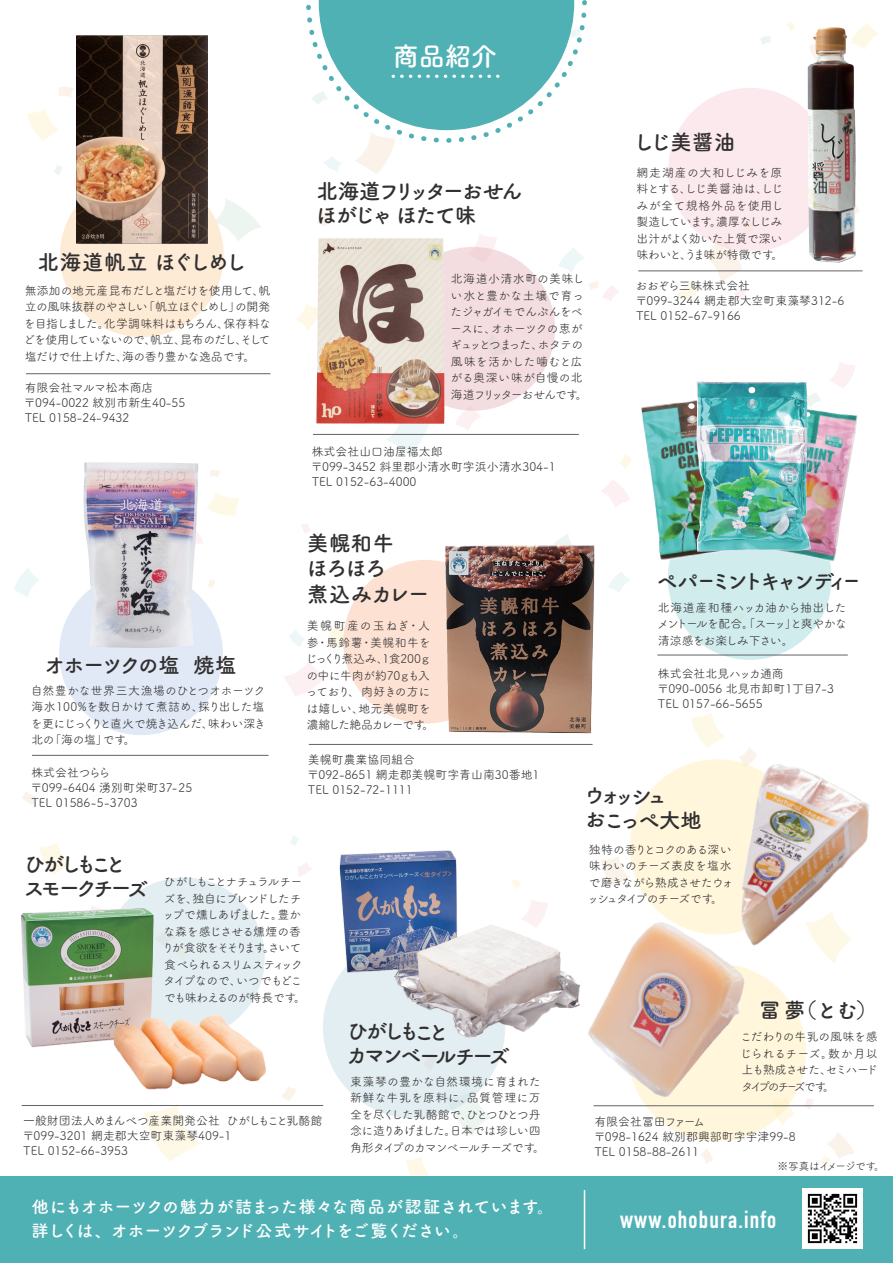
<style>
.page{position:relative;width:893px;height:1263px;background:#fff}
.page>*{position:absolute;margin:0;border:0;box-sizing:border-box;transform-origin:0 0}
.t1{font:700 26.1px "Tsuku A Rd Gothic";color:#fff}
.t2{font:700 24.3px "DIN Condensed";letter-spacing:.05em;color:#fff}
.t3{font:700 21.3px/24px "Tsuku A Rd Gothic";letter-spacing:-.215em;color:#312f30}
.t4{font:700 21.3px/24px "Tsuku A Rd Gothic";letter-spacing:-.105em;color:#312f30}
.t5{font:700 21.3px/24.2px "Tsuku A Rd Gothic";letter-spacing:-.19em;color:#312f30}
.t6{font:700 21.3px/25.5px "Tsuku A Rd Gothic";letter-spacing:-.035em;color:#312f30}
.t7{font:700 21.3px "Tsuku A Rd Gothic";letter-spacing:-.22em;color:#312f30}
.t8{font:700 21.3px "Tsuku A Rd Gothic";letter-spacing:-.135em;color:#312f30}
.t9{font:700 21.3px "Tsuku A Rd Gothic";letter-spacing:-.045em;color:#312f30}
.t10{font:700 21.3px "Tsuku A Rd Gothic";letter-spacing:-.095em;color:#312f30}
.t11{font:700 16.95px/24px "Tsuku A Rd Gothic";letter-spacing:-.04em;color:#fff}
.t12{font:11.85px/16.5px "Tsuku A Rd Gothic";letter-spacing:-.01em;color:#312f30}
.t13{font:11.85px/16.5px "Tsuku A Rd Gothic";letter-spacing:-.035em;color:#312f30}
.t14{font:11.85px/16.5px "Tsuku A Rd Gothic";letter-spacing:-.08em;color:#312f30}
.t15{font:11.85px/16.5px "Tsuku A Rd Gothic";letter-spacing:-.03em;color:#312f30}
.t16{font:11.85px/16.5px "Tsuku A Rd Gothic";letter-spacing:-.065em;color:#312f30}
.t17{font:10.65px "Tsuku A Rd Gothic";letter-spacing:-.055em;color:#312f30}
</style>
<div class="page">
<svg style="left:296px;top:304px;width:20px;height:26px"></svg>
<svg style="left:601px;top:480px;width:29px;height:27px"></svg>
<svg style="left:856px;top:206px;width:4px;height:8px"></svg>
<svg style="left:475px;top:234px;width:22px;height:16px"></svg>
<svg style="left:386px;top:424px;width:45px;height:30px"></svg>
<svg style="left:787px;top:21px;width:8px;height:10px"></svg>
<svg style="left:811px;top:393px;width:9px;height:7px"></svg>
<svg style="left:830px;top:362px;width:25px;height:26px"></svg>
<svg style="left:856px;top:23px;width:23px;height:27px"></svg>
<svg style="left:559px;top:248px;width:25px;height:25px"></svg>
<svg style="left:455px;top:411px;width:26px;height:19px"></svg>
<svg style="left:608px;top:572px;width:22px;height:20px"></svg>
<svg style="left:775px;top:1097px;width:20px;height:28px"></svg>
<svg style="left:406px;top:1156px;width:23px;height:20px"></svg>
<svg style="left:701px;top:1149px;width:12px;height:15px"></svg>
<svg style="left:281px;top:1087px;width:15px;height:14px"></svg>
<svg style="left:804px;top:1098px;width:10px;height:11px"></svg>
<svg style="left:302px;top:524px;width:9px;height:10px"></svg>
<svg style="left:14px;top:568px;width:25px;height:29px"></svg>
<svg style="left:216px;top:198px;width:45px;height:43px"></svg>
<svg style="left:199px;top:492px;width:40px;height:52px"></svg>
<svg style="left:58px;top:87px;width:15px;height:10px"></svg>
<svg style="left:210px;top:470px;width:10px;height:7px"></svg>
<svg style="left:588px;top:281px;width:31px;height:20px"></svg>
<svg style="left:619px;top:454px;width:13px;height:15px"></svg>
<svg style="left:327px;top:626px;width:17px;height:23px"></svg>
<svg style="left:208px;top:580px;width:7px;height:8px"></svg>
<svg style="left:22px;top:791px;width:14px;height:14px"></svg>
<svg style="left:289px;top:630px;width:16px;height:17px"></svg>
<svg style="left:760px;top:36px;width:11px;height:9px"></svg>
<svg style="left:27px;top:108px;width:32px;height:33px"></svg>
<svg style="left:691px;top:712px;width:35px;height:34px"></svg>
<svg style="left:54px;top:165px;width:8px;height:10px"></svg>
<svg style="left:39px;top:843px;width:32px;height:32px"></svg>
<svg style="left:290px;top:836px;width:8px;height:10px"></svg>
<svg style="left:446px;top:1090px;width:45px;height:47px"></svg>
<svg style="left:820px;top:1132px;width:34px;height:34px"></svg>
<svg style="left:297px;top:862px;width:15px;height:14px"></svg>
<svg style="left:601px;top:856px;width:30px;height:31px"></svg>
<svg style="left:144px;top:1104px;width:56px;height:58px"></svg>
<svg style="left:345px;top:184px;width:11px;height:10px"></svg>
<svg style="left:557px;top:534px;width:13px;height:8px"></svg>
<svg style="left:284px;top:662px;width:42px;height:34px"></svg>
<svg style="left:827px;top:956px;width:10px;height:7px"></svg>
<svg style="left:317px;top:212px;width:13px;height:14px"></svg>
<svg style="left:677px;top:244px;width:78px;height:57px"></svg>
<svg style="left:306px;top:0;width:281px;height:174px"></svg>
<div style="left:0;top:1176px;width:893px;height:87px;background:#50b1b5"></div>
<img style="left:802px;top:1189px;width:61px;height:60px">
<hr style="left:584px;top:1190px;width:1px;height:59px;background:#fff">
<div style="left:630px;top:759px;width:175px;height:175px;background:#fff6db;border-radius:50%"></div>
<div style="left:628px;top:963px;width:178px;height:178px;background:#fff6db;border-radius:50%"></div>
<img style="left:701px;top:746px;width:168px;height:210px">
<div style="left:60px;top:173px;width:164px;height:164px;background:#feebd6;border-radius:50%"></div>
<img style="left:76px;top:36px;width:131px;height:207px">
<hr style="left:26px;top:373px;width:244px;height:1px;background:#636366">
<div style="left:59px;top:571px;width:164px;height:164px;background:#e1e9f6;border-radius:50%"></div>
<hr style="left:32px;top:755px;width:236px;height:1px;background:#636366">
<img style="left:83px;top:462px;width:116px;height:186px">
<div style="left:668px;top:88px;width:164px;height:164px;background:#fce9ed;border-radius:50%"></div>
<hr style="left:638px;top:271px;width:225px;height:1px;background:#636366">
<img style="left:808px;top:27px;width:48px;height:236px">
<div style="left:103px;top:877px;width:162px;height:162px;background:#e3eef2;border-radius:50%"></div>
<div style="left:323px;top:936px;width:182px;height:182px;background:#e3eef2;border-radius:50%"></div>
<hr style="left:594px;top:1105px;width:280px;height:1px;background:#636366">
<hr style="left:309px;top:744px;width:284px;height:1px;background:#636366">
<div style="left:343px;top:560px;width:164px;height:164px;background:#fde2d4;border-radius:50%"></div>
<img style="left:436px;top:542px;width:159px;height:192px">
<div style="left:668px;top:496px;width:163px;height:164px;background:#d0eced;border-radius:50%"></div>
<hr style="left:657px;top:655px;width:191px;height:1px;background:#636366">
<img style="left:641px;top:400px;width:76px;height:161px">
<img style="left:788px;top:400px;width:70px;height:162px">
<img style="left:696px;top:382px;width:115px;height:170px">
<div style="left:391px;top:247px;width:164px;height:164px;background:#f4dde0;border-radius:50%"></div>
<hr style="left:313px;top:434px;width:266px;height:1px;background:#636366">
<img style="left:316px;top:238px;width:129px;height:186px">
<img style="left:588px;top:900px;width:186px;height:224px">
<hr style="left:22px;top:1105px;width:301px;height:1px;background:#636366">
<img style="left:332px;top:850px;width:249px;height:195px">
<img style="left:20px;top:906px;width:246px;height:184px">
<h1 class="t1" style="left:393px;top:36px;width:106px">商品紹介</h1>
<h3 class="t9" style="left:38px;top:246px;width:210px">北海道帆立 ほぐしめし</h3>
<p class="t12" style="left:23px;top:282px;width:249px;text-align:justify">無添加の地元産昆布だしと塩だけを使用して、帆立の風味抜群のやさしい「帆立ほぐしめし」の開発を目指しました。化学調味料はもちろん、保存料などを使用していないので、帆立、昆布のだし、そして塩だけで仕上げた、海の香り豊かな逸品です。</p>
<p class="t12" style="left:24px;top:379px;width:163px;line-height:15px">有限会社マルマ松本商店〒094-0022 紋別市新生40-55<br>TEL 0158-24-9432</p>
<h3 class="t4" style="left:316px;top:178px;width:208px">北海道フリッターおせんほがじゃ ほたて味</h3>
<p class="t13" style="left:450px;top:270px;width:139px">北海道小清水町の美味しい水と豊かな土壌で育ったジャガイモでんぷんをベースに、オホーツクの恵がギュッとつまった、ホタテの風味を活かした噛むと広がる奥深い味が自慢の北海道フリッターおせんです。</p>
<p class="t12" style="left:311px;top:443px;width:246px;line-height:15px">株式会社山口油屋福太郎<br>〒099-3452 斜里郡小清水町字浜小清水304-1<br>TEL 0152-63-4000</p>
<h3 class="t8" style="left:633px;top:125px;width:104px">しじ美醤油</h3>
<p class="t12" style="left:636px;top:163px;width:149px;text-align:justify">網走湖産の大和しじみを原料とする、しじ美醤油は、しじみが全て規格外品を使用し製造しています。濃厚なしじみ出汁がよく効いた上質で深い味わいと、うま味が特徴です。</p>
<p class="t12" style="left:635px;top:277px;width:211px;line-height:15px">おおぞら三昧株式会社<br>〒099-3244 網走郡大空町東藻琴312-6<br>TEL 0152-67-9166</p>
<h3 class="t10" style="left:44px;top:649px;width:193px">オホーツクの塩 焼塩</h3>
<p class="t12" style="left:30px;top:681px;width:237px;text-align:justify">自然豊かな世界三大漁場のひとつオホーツク海水100%を数日かけて煮詰め、採り出した塩を更にじっくりと直火で焼き込んだ、味わい深き北の「海の塩」です。</p>
<p class="t12" style="left:31px;top:764px;width:163px;line-height:15px">株式会社つらら<br>〒099-6404 湧別町栄町37-25<br>TEL 01586-5-3703</p>
<h3 class="t6" style="left:306px;top:529px;width:124px">美幌和牛<br>ほろほろ<br>煮込みカレー</h3>
<p class="t13" style="left:305px;top:617px;width:130px">美幌町産の玉ねぎ・人参・馬鈴薯・美幌和牛をじっくり煮込み、１食200ｇの中に牛肉が約70ｇも入っており、肉好きの方には嬉しい、地元美幌町を濃縮した絶品カレーです。</p>
<p class="t12" style="left:307px;top:751px;width:234px;line-height:15px">美幌町農業協同組合<br>〒092-8651 網走郡美幌町字青山南30番地1<br>TEL 0152-72-1111</p>
<h3 class="t3" style="left:24px;top:851px;width:126px">ひがしもことスモークチーズ</h3>
<p class="t14" style="left:162px;top:873px;width:145px">ひがしもことナチュラルチーズを、独自にブレンドしたチップで燻しあげました。豊かな森を感じさせる燻煙の香りが食欲をそそります。さいて食べられるスリムスティックタイプなので、いつでもどこでも味わえるのが特長です。</p>
<p class="t12" style="left:22px;top:1112px;width:301px;line-height:15px">一般財団法人めまんべつ産業開発公社 ひがしもこと乳酪館〒099-3201 網走郡大空町東藻琴409-1<br>TEL 0152-66-3953</p>
<h3 class="t5" style="left:347px;top:1018px;width:165px">ひがしもこと<br>カマンベールチーズ</h3>
<p class="t15" style="left:350px;top:1072px;width:196px">東藻琴の豊かな自然環境に育まれた新鮮な牛乳を原料に、品質管理に万全を尽くした乳酪館で、ひとつひとつ丹念に造りあげました。日本では珍しい四角形タイプのカマンベールチーズです。</p>
<h3 class="t11" style="left:32px;top:1193px;width:524px">他にもオホーツクの魅力が詰まった様々な商品が認証されています。詳しくは、オホーツクブランド公式サイトをご覧ください。</h3>
<h3 class="t7" style="left:656px;top:564px;width:205px">ペパーミントキャンディー</h3>
<p class="t12" style="left:657px;top:598px;width:191px;text-align:justify">北海道産和種ハッカ油から抽出したメントールを配合。「スーッ」と爽やかな清涼感をお楽しみ下さい。</p>
<p class="t12" style="left:657px;top:665px;width:178px;line-height:15px">株式会社北見ハッカ通商〒090-0056 北見市卸町1丁目7-3<br>TEL 0157-66-5655</p>
<h3 class="t3" style="left:584px;top:782px;width:119px">ウォッシュ<br>おこっぺ大地</h3>
<p class="t16" style="left:587px;top:840px;width:148px">独特の香りとコクのある深い味わいのチーズ表皮を塩水で磨きながら熟成させたウォッシュタイプのチーズです。</p>
<h3 class="t8" style="left:759px;top:993px;width:119px">冨 夢（とむ）</h3>
<p class="t12" style="left:740px;top:1028px;width:140px;text-align:justify">こだわりの牛乳の風味を感じられるチーズ。数か月以上も熟成させた、セミハードタイプのチーズです。</p>
<p class="t12" style="left:594px;top:1113px;width:204px;line-height:15px">有限会社冨田ファーム<br>〒098-1624 紋別郡興部町字宇津99-8<br>TEL 0158-88-2611</p>
<p class="t17" style="left:777px;top:1158px;width:109px">※写真はイメージです。</p>
<h2 class="t2" style="left:620px;top:1203px;width:158px">www.ohobura.info</h2>
</div>
